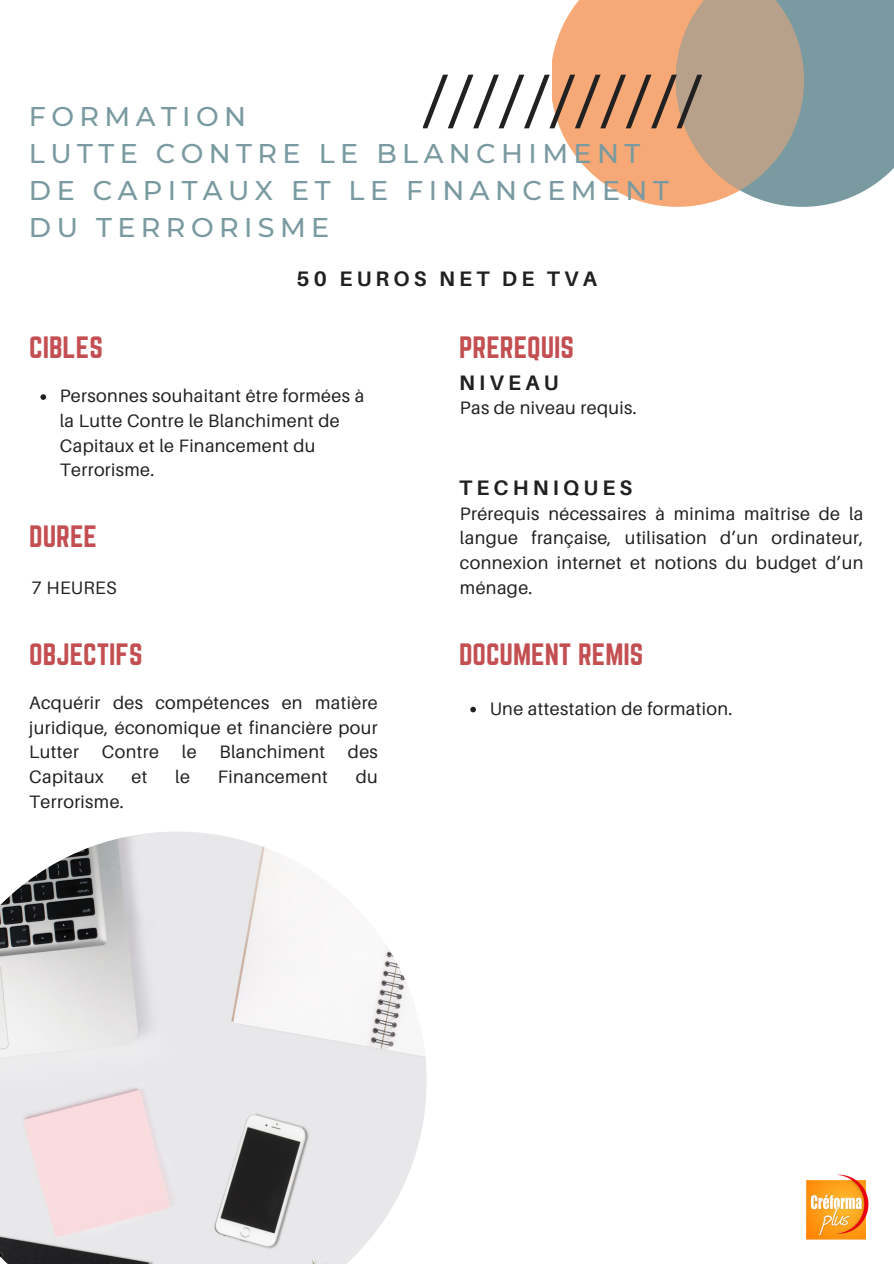
<style>
.page{position:relative;width:894px;height:1264px;background:#fff}
.page>*{position:absolute;margin:0;border:0;box-sizing:border-box;transform-origin:0 0}
.t1{font:500 27px/37.2px "Montserrat";letter-spacing:.2em;color:#799aa0}
.t2{font:27px "Norwester";color:#c44f52}
.t3{font:700 21px "Aileron";letter-spacing:.2em;color:#212121}
.t4{font:18px/24.8px "Aileron";letter-spacing:.02em;color:#212121;text-align:justify}
</style>
<div class="page">
<svg style="left:423px;top:0;width:470px;height:207px"></svg>
<img style="left:0;top:831px;width:426px;height:432px">
<svg style="left:40px;top:394px;width:6px;height:6px"></svg>
<img style="left:806px;top:1174px;width:62px;height:65px">
<svg style="left:470px;top:706px;width:6px;height:6px"></svg>
<p class="t1" style="left:29px;top:97px;width:641px">FORMATION<br>LUTTE CONTRE LE BLANCHIMENT<br>DE CAPITAUX ET LE FINANCEMENT<br>DU TERRORISME</p>
<h2 class="t2" style="left:29px;top:331px;width:75px">CIBLES</h2>
<h2 class="t3" style="left:296px;top:266px;width:302px">50 EUROS NET DE TVA</h2>
<p class="t2" style="left:459px;top:331px;width:116px">PREREQUIS</p>
<h1 class="t4" style="left:60px;top:383px;width:306px;text-align:left">Personnes souhaitant être formées à la Lutte Contre le Blanchiment de<br>Capitaux et le Financement du<br>Terrorisme.</h1>
<h3 class="t2" style="left:29px;top:519px;width:69px">DUREE</h3>
<h2 class="t4" style="left:31px;top:575px;width:87px">7 HEURES</h2>
<h4 class="t2" style="left:29px;top:638px;width:115px">OBJECTIFS</h4>
<h3 class="t4" style="left:29px;top:689px;width:350px">Acquérir des compétences en matière juridique, économique et financière pour Lutter</h3>
<h3 class="t4" style="left:102px;top:739px;width:59px">Contre</h3>
<h3 class="t4" style="left:182px;top:739px;width:16px">le</h3>
<h3 class="t4" style="left:219px;top:739px;width:107px">Blanchiment</h3>
<h3 class="t4" style="left:348px;top:739px;width:31px">des</h3>
<h3 class="t4" style="left:29px;top:764px;width:76px">Capitaux</h3>
<h3 class="t4" style="left:131px;top:764px;width:17px">et</h3>
<h3 class="t4" style="left:175px;top:764px;width:16px">le</h3>
<h3 class="t4" style="left:218px;top:764px;width:111px">Financement</h3>
<h3 class="t4" style="left:355px;top:764px;width:24px">du</h3>
<h3 class="t4" style="left:29px;top:788px;width:96px">Terrorisme.</h3>
<p class="t3" style="left:459px;top:369px;width:101px">NIVEAU</p>
<p class="t4" style="left:460px;top:395px;width:178px">Pas de niveau requis.</p>
<h3 class="t3" style="left:459px;top:474px;width:175px">TECHNIQUES</h3>
<p class="t4" style="left:460px;top:500px;width:405px">Prérequis nécessaires à minima maîtrise de la langue française, utilisation d’un ordinateur, connexion internet et notions du budget d’un ménage.</p>
<h2 class="t2" style="left:459px;top:638px;width:186px">DOCUMENT REMIS</h2>
<h2 class="t4" style="left:489px;top:695px;width:244px">Une attestation de formation.</h2>
</div>
